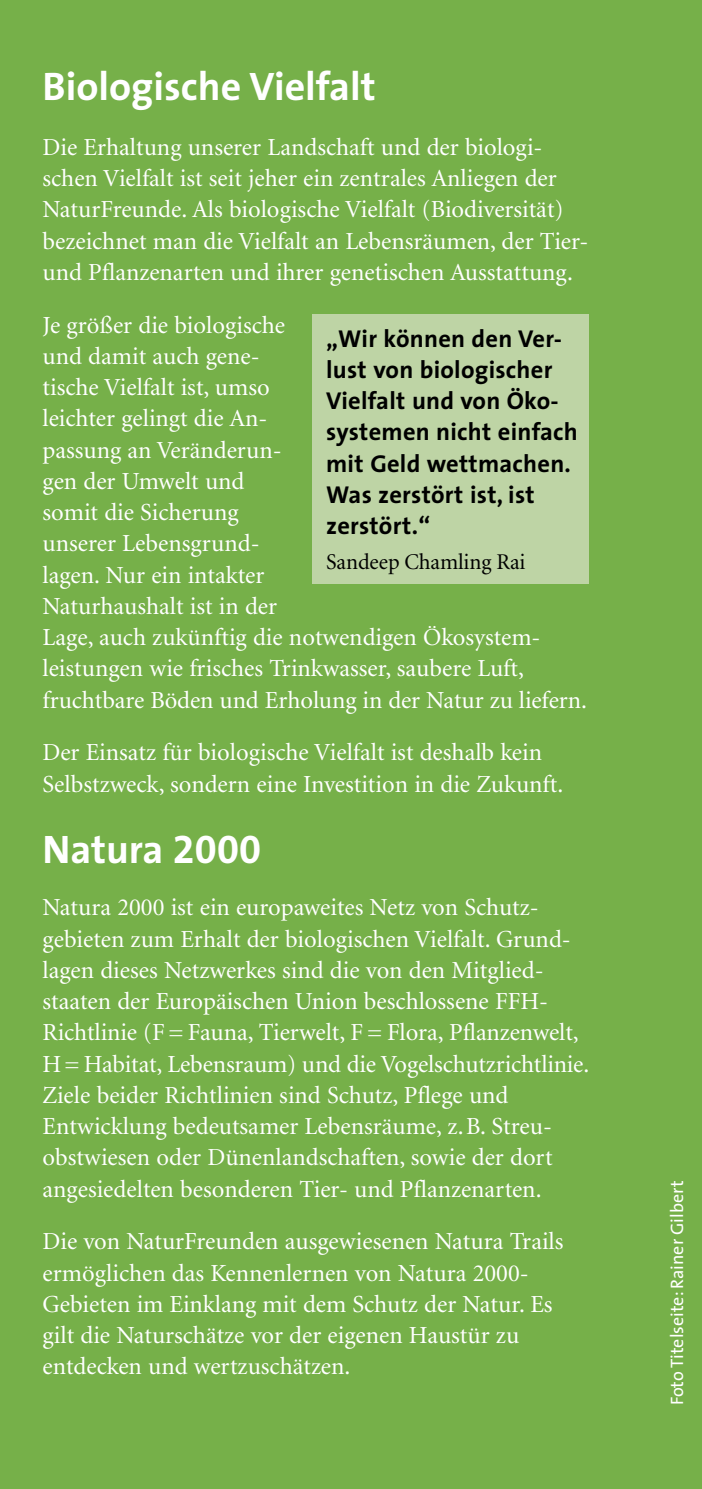
<style>
.page{position:relative;width:702px;height:1489px;background:#fff}
.page>*{position:absolute;margin:0;border:0;box-sizing:border-box;transform-origin:0 0}
.t1{font:700 40px "The Sans";color:#fff}
.t2{font:24.5px/31.2px "Minion";color:#fff}
.t3{font:700 24.5px/31.2px "The Sans";letter-spacing:.01em;color:#000}
.t4{font:22.5px "Minion";letter-spacing:-.005em;color:#000}
.t5{font:18px "The Sans";color:#fff}
.s1{font-family:"The Sans Bold Expert";font-weight:400}
</style>
<div class="page">
<div style="left:0;top:0;width:702px;height:1488px;background:#76b049"></div>
<div style="left:312px;top:314px;width:276px;height:270px;background:#bed4a5"></div>
<h1 class="t1" style="left:43px;top:53px;width:334px">Biologische Vielfalt</h1>
<p class="t2" style="left:43px;top:132px;width:547px">Die Erhaltung unserer Landschaft und der biologi&shy;schen Vielfalt ist seit jeher ein zentrales Anliegen der NaturFreunde. Als biologische Vielfalt (Biodiversität) bezeichnet man die Vielfalt an Lebensräumen, der Tier&shy;und Pflanzenarten und ihrer genetischen Ausstattung.</p>
<p class="t2" style="left:43px;top:310px;width:546px">Je größer die biologische<br>und damit auch gene-<br>tische Vielfalt ist, umso<br>leichter gelingt die An-<br>passung an Veränderun-<br>gen der Umwelt und<br>somit die Sicherung<br>unserer Lebensgrund-<br>lagen. Nur ein intakter<br>Naturhaushalt ist in der<br>Lage, auch zukünftig die notwendigen Ökosystem&shy;leistungen wie frisches Trinkwasser, saubere Luft, fruchtbare Böden und Erholung in der Natur zu liefern.</p>
<p class="t2" style="left:43px;top:737px;width:522px">Der Einsatz für biologische Vielfalt ist deshalb kein<br>Selbstzweck, sondern eine Investition in die Zukunft.</p>
<p class="t3" style="left:326px;top:322px;width:253px">„Wir können den Ver&shy;lust von biologischer<br>Vielfalt und von Öko&shy;systemen nicht einfach mit Geld wettmachen.<br>Was zerstört ist, ist zerstört.“</p>
<p class="t4" style="left:326px;top:550px;width:201px">Sandeep Chamling Rai</p>
<h1 class="t1" style="left:43px;top:815px;width:220px">Natura <span class="s1">2000</span></h1>
<p class="t2" style="left:43px;top:892px;width:548px">Natura 2000 ist ein europaweites Netz von Schutz&shy;gebieten zum Erhalt der biologischen Vielfalt. Grund&shy;lagen dieses Netzwerkes sind die von den Mitglied&shy;staaten der Europäischen Union beschlossene FFH-Richtlinie (F = Fauna, Tierwelt, F = Flora, Pflanzenwelt, H = Habitat, Lebensraum) und die Vogelschutzrichtlinie.<br>Ziele beider Richtlinien sind Schutz, Pflege und Entwicklung bedeutsamer Lebensräume, z. B. Streu&shy;obstwiesen oder Dünenlandschaften, sowie der dort angesiedelten besonderen Tier- und Pflanzenarten.</p>
<p class="t2" style="left:43px;top:1226px;width:522px">Die von NaturFreunden ausgewiesenen Natura Trails ermöglichen das Kennenlernen von Natura 2000- Gebieten im Einklang mit dem Schutz der Natur. Es gilt die Naturschätze vor der eigenen Haustür zu entdecken und wertzuschätzen.</p>
<p class="t5" style="left:662px;top:1405px;width:226px;rotate:-90deg">Foto Titelseite: Rainer Gilbert</p>
</div>
